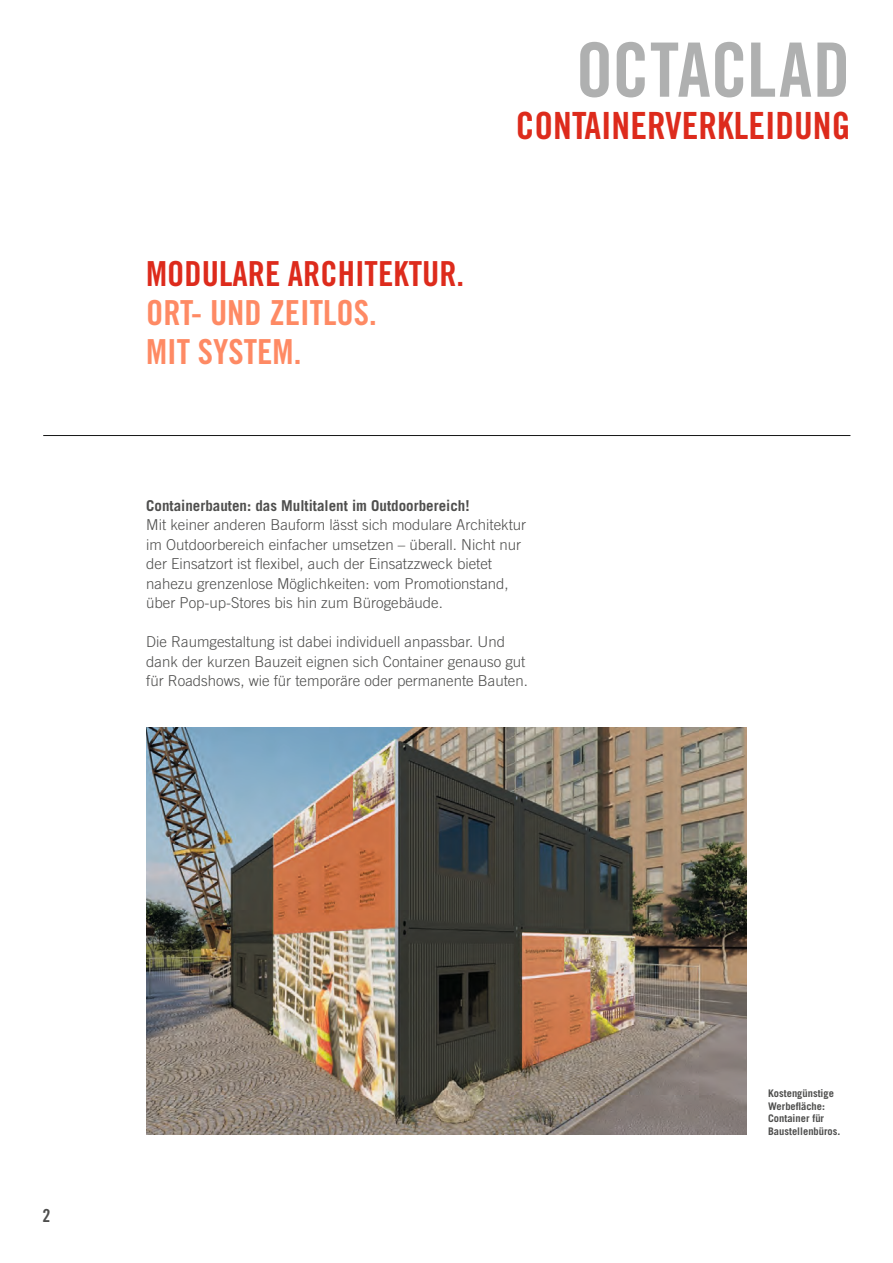
<style>
.page{position:relative;width:893px;height:1263px;background:#fff}
.page>*{position:absolute;margin:0;border:0;box-sizing:border-box;transform-origin:0 0}
.Big_Title_Sub_Headli{font:75px "Trade Gothic LT Pro Bd Cn 20";color:#afb0b0}
.Big_Title_Sub_Headli-2{font:37.5px "Trade Gothic LT Pro Bd Cn 20";color:#dd2b1c}
.Trivia_Information{font:34.5px "Trade Gothic LT Pro Bd Cn 20";color:#fe8a64}
.Trivia_Information-2{font:34.5px "Trade Gothic LT Pro Bd Cn 20";color:#dd2b1c}
.t1{font:18px "Trade Gothic LT Pro Bd Cn 20";color:#4e4e4d}
.t2{font:300 15px/19.5px "Trade Gothic LT Pro";color:#4e4e4d}
.t3{font:700 15px "Trade Gothic LT Pro";color:#4e4e4d}
.t4{font:700 10.5px/12.6px "Trade Gothic LT Pro";color:#4e4e4d}
</style>
<div class="page">
<img style="left:147px;top:727px;width:600px;height:408px">
<hr style="left:43px;top:435px;width:807px;height:1px;background:#151616">
<p class="Trivia_Information-2" style="left:146px;top:253px;width:320px">MODULARE ARCHITEKTUR.</p>
<p class="Trivia_Information" style="left:146px;top:292px;width:232px">ORT- UND ZEITLOS.</p>
<p class="Trivia_Information" style="left:146px;top:331px;width:157px">MIT SYSTEM.</p>
<p class="Big_Title_Sub_Headli" style="left:576px;top:24px;width:276px">OCTACLAD</p>
<p class="Big_Title_Sub_Headli-2" style="left:516px;top:103px;width:336px">CONTAINERVERKLEIDUNG</p>
<p class="t3" style="left:146px;top:496px;width:325px">Containerbauten: das Multitalent im Outdoorbereich!</p>
<p class="t2" style="left:146px;top:515px;width:382px">Mit keiner anderen Bauform lässt sich modulare Architektur im Outdoorbereich einfacher umsetzen – überall. Nicht nur</p>
<p class="t2" style="left:146px;top:554px;width:364px">der Einsatzort ist flexibel, auch der Einsatzzweck bietet nahezu grenzenlose Möglichkeiten: vom Promotionstand, über Pop-up-Stores bis hin zum Bürogebäude.</p>
<p class="t2" style="left:146px;top:632px;width:383px">Die Raumgestaltung ist dabei individuell anpassbar. Und dank der kurzen Bauzeit eignen sich Container genauso gut für Roadshows, wie für temporäre oder permanente Bauten.</p>
<p class="t1" style="left:43px;top:1205px;width:9px">2</p>
<p class="t4" style="left:768px;top:1087px;width:67px">Kostengünstige<br>Werbefläche:</p>
<p class="t4" style="left:768px;top:1112px;width:58px">Container für</p>
<p class="t4" style="left:768px;top:1125px;width:74px">Baustellenbüros.</p>
</div>
